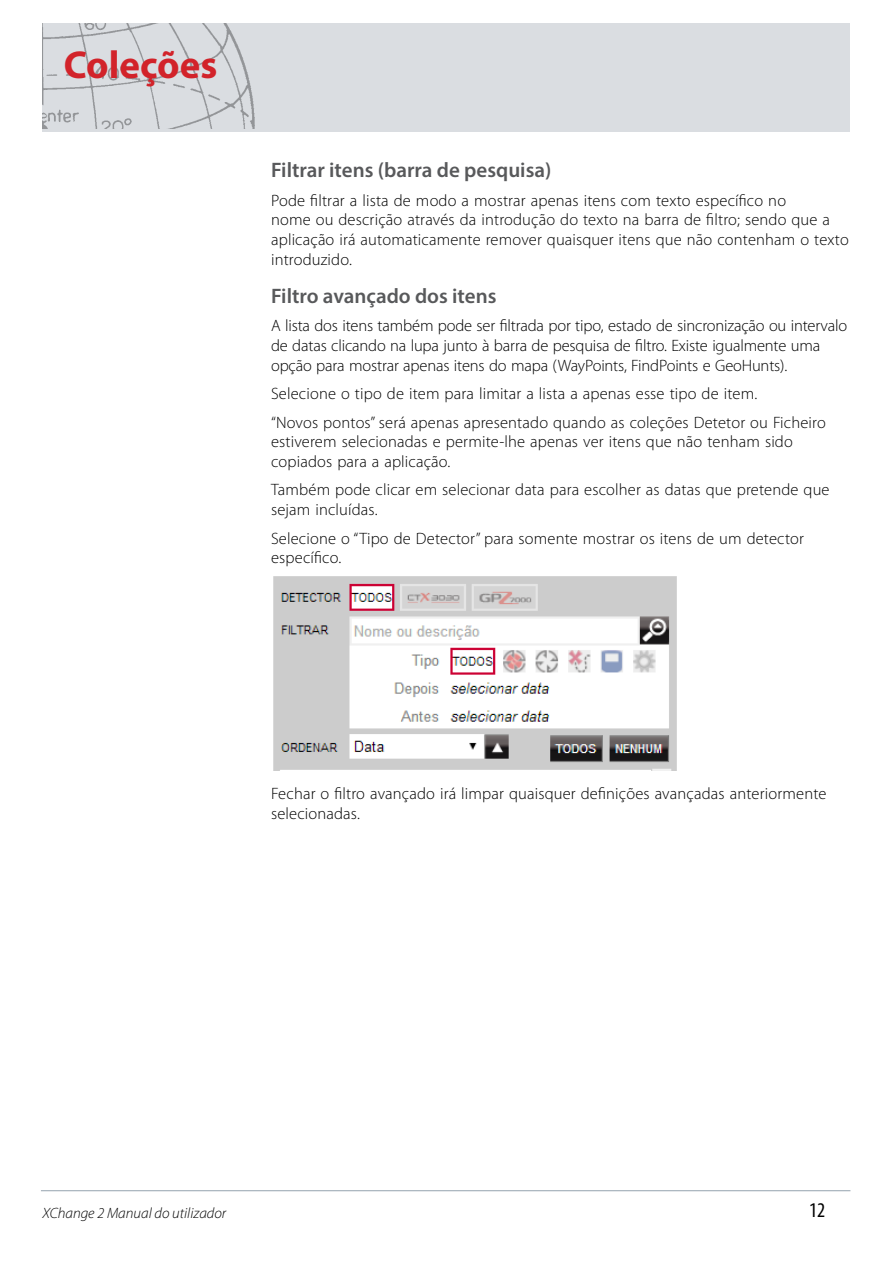
<style>
.page{position:relative;width:893px;height:1263px;background:#fff}
.page>*{position:absolute;margin:0;border:0;box-sizing:border-box;transform-origin:0 0}
.t1{font:700 39px "Myriad Pro";color:#d2232a}
.t2{font:600 21px "Myriad Pro";color:#58595b}
.t3{font:condensed 21px "Myriad Pro";color:#000}
.t4{font:300 16.5px/19.8px "Myriad Pro";letter-spacing:.01em;color:#000}
.t5{font:300 16.5px/19.8px "Myriad Pro";letter-spacing:-.01em;color:#000}
.t6{font:italic 300 15px "Myriad Pro";color:#000}
</style>
<div class="page">
<div style="left:43px;top:23px;width:807px;height:109px;background:#dadde1"></div>
<img style="left:43px;top:23px;width:211px;height:106px">
<hr style="left:41px;top:1190px;width:809px;height:1px;background:#a0adb7">
<img style="left:273px;top:576px;width:404px;height:195px">
<h1 class="t1" style="left:64px;top:40px;width:155px">Coleções</h1>
<p class="t2" style="left:271px;top:157px;width:282px">Filtrar itens (barra de pesquisa)</p>
<p class="t4" style="left:271px;top:191px;width:579px">Pode filtrar a lista de modo a mostrar apenas itens com texto específico no<br>nome ou descrição através da introdução do texto na barra de filtro; sendo que a aplicação irá automaticamente remover quaisquer itens que não contenham o texto introduzido.</p>
<p class="t2" style="left:271px;top:283px;width:227px">Filtro avançado dos itens</p>
<p class="t5" style="left:271px;top:316px;width:578px">A lista dos itens também pode ser filtrada por tipo, estado de sincronização ou intervalo de datas clicando na lupa junto à barra de pesquisa de filtro. Existe igualmente uma opção para mostrar apenas itens do mapa (WayPoints, FindPoints e GeoHunts).</p>
<p class="t4" style="left:271px;top:380px;width:556px;line-height:28.3px">Selecione o tipo de item para limitar a lista a apenas esse tipo de item.<br>“Novos pontos” será apenas apresentado quando as coleções Detetor ou Ficheiro</p>
<p class="t4" style="left:271px;top:432px;width:523px">estiverem selecionadas e permite-lhe apenas ver itens que não tenham sido copiados para a aplicação.</p>
<p class="t4" style="left:271px;top:480px;width:560px">Também pode clicar em selecionar data para escolher as datas que pretende que sejam incluídas.</p>
<p class="t4" style="left:271px;top:528px;width:534px">Selecione o “Tipo de Detector” para somente mostrar os itens de um detector específico.</p>
<p class="t4" style="left:271px;top:784px;width:557px">Fechar o filtro avançado irá limpar quaisquer definições avançadas anteriormente selecionadas.</p>
<p class="t6" style="left:43px;top:1205px;width:185px">XChange 2 Manual do utilizador</p>
<p class="t3" style="left:809px;top:1197px;width:18px">12</p>
</div>
